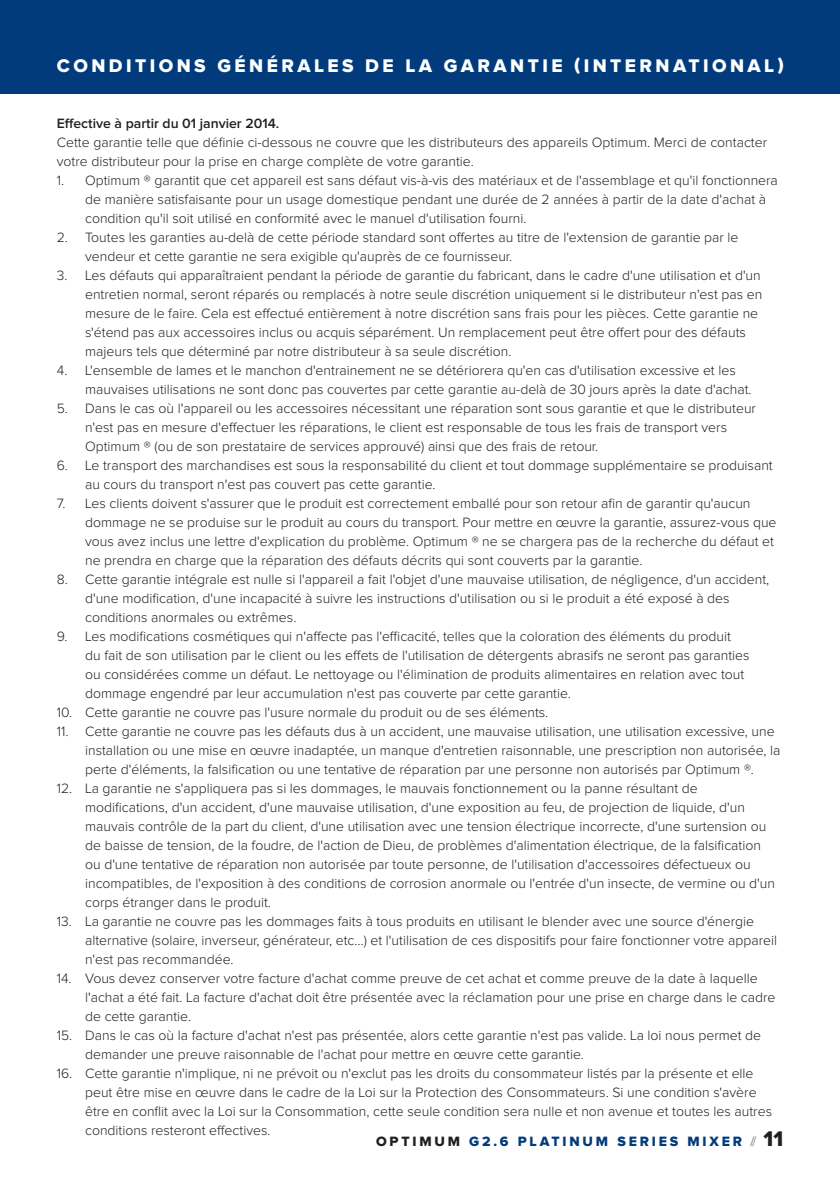
<style>
.page{position:relative;width:840px;height:1191px;background:#fff}
.page>*{position:absolute;margin:0;border:0;box-sizing:border-box;transform-origin:0 0}
.Page_Header_Right_Pa{font:19px "Proxima Nova Extrabld";letter-spacing:.18em;color:#fff}
.Body_bulleted_sublis{font:300 14px/19px "Proxima Nova";color:#231f20}
.t1{font:14px "Proxima Nova Extrabld";letter-spacing:.2em;color:#013b7c}
.Body_bulleted_sublis-2{font:600 14px "Proxima Nova";color:#231f20}
.s1{color:#231f20}
.s2{font-family:"Proxima Nova";font-weight:100;color:#231f20}
.s3{font-size:22px;color:#231f20}
</style>
<div class="page">
<div style="left:0;top:0;width:839px;height:94px;background:#013b7c"></div>
<p class="Page_Header_Right_Pa" style="left:57px;top:57px;width:728px">CONDITIONS GÉNÉRALES DE LA GARANTIE (INTERNATIONAL)</p>
<p class="Body_bulleted_sublis-2" style="left:57px;top:117px;width:224px">Effective à partir du 01 janvier 2014.</p>
<p class="Body_bulleted_sublis" style="left:57px;top:133px;width:711px">Cette garantie telle que définie ci-dessous ne couvre que les distributeurs des appareils Optimum. Merci de contacter votre distributeur pour la prise en charge complète de votre garantie.</p>
<p class="Body_bulleted_sublis" style="left:85px;top:171px;width:694px;text-indent:-28px">1. Optimum ® garantit que cet appareil est sans défaut vis-à-vis des matériaux et de l'assemblage et qu'il fonctionnera de manière satisfaisante pour un usage domestique pendant une durée de 2 années à partir de la date d'achat à condition qu'il soit utilisé en conformité avec le manuel d'utilisation fourni.</p>
<p class="Body_bulleted_sublis" style="left:85px;top:228px;width:654px;text-indent:-28px">2. Toutes les garanties au-delà de cette période standard sont offertes au titre de l'extension de garantie par le vendeur et cette garantie ne sera exigible qu'auprès de ce fournisseur.</p>
<p class="Body_bulleted_sublis" style="left:85px;top:266px;width:678px;text-indent:-28px">3. Les défauts qui apparaîtraient pendant la période de garantie du fabricant, dans le cadre d'une utilisation et d'un entretien normal, seront réparés ou remplacés à notre seule discrétion uniquement si le distributeur n'est pas en mesure de le faire. Cela est effectué entièrement à notre discrétion sans frais pour les pièces. Cette garantie ne s'étend pas aux accessoires inclus ou acquis séparément. Un remplacement peut être offert pour des défauts majeurs tels que déterminé par notre distributeur à sa seule discrétion.</p>
<p class="Body_bulleted_sublis" style="left:85px;top:361px;width:667px;text-indent:-28px">4. L'ensemble de lames et le manchon d'entrainement ne se détériorera qu'en cas d'utilisation excessive et les mauvaises utilisations ne sont donc pas couvertes par cette garantie au-delà de 30 jours après la date d'achat.</p>
<p class="Body_bulleted_sublis" style="left:85px;top:399px;width:672px;text-indent:-28px">5. Dans le cas où l'appareil ou les accessoires nécessitant une réparation sont sous garantie et que le distributeur n'est pas en mesure d'effectuer les réparations, le client est responsable de tous les frais de transport vers<br>Optimum ® (ou de son prestataire de services approuvé) ainsi que des frais de retour.</p>
<p class="Body_bulleted_sublis" style="left:85px;top:456px;width:688px;text-indent:-28px">6. Le transport des marchandises est sous la responsabilité du client et tout dommage supplémentaire se produisant au cours du transport n'est pas couvert pas cette garantie.</p>
<p class="Body_bulleted_sublis" style="left:85px;top:494px;width:692px;text-indent:-28px">7. Les clients doivent s'assurer que le produit est correctement emballé pour son retour afin de garantir qu'aucun dommage ne se produise sur le produit au cours du transport. Pour mettre en œuvre la garantie, assurez-vous que vous avez inclus une lettre d'explication du problème. Optimum ® ne se chargera pas de la recherche du défaut et ne prendra en charge que la réparation des défauts décrits qui sont couverts par la garantie.</p>
<p class="Body_bulleted_sublis" style="left:85px;top:570px;width:685px;text-indent:-28px">8. Cette garantie intégrale est nulle si l'appareil a fait l'objet d'une mauvaise utilisation, de négligence, d'un accident, d'une modification, d'une incapacité à suivre les instructions d'utilisation ou si le produit a été exposé à des conditions anormales ou extrêmes.</p>
<p class="Body_bulleted_sublis" style="left:85px;top:627px;width:665px;text-indent:-28px">9. Les modifications cosmétiques qui n'affecte pas l'efficacité, telles que la coloration des éléments du produit du fait de son utilisation par le client ou les effets de l'utilisation de détergents abrasifs ne seront pas garanties ou considérées comme un défaut. Le nettoyage ou l'élimination de produits alimentaires en relation avec tout dommage engendré par leur accumulation n'est pas couverte par cette garantie.</p>
<p class="Body_bulleted_sublis" style="left:57px;top:703px;width:493px">10. Cette garantie ne couvre pas l'usure normale du produit ou de ses éléments.</p>
<p class="Body_bulleted_sublis" style="left:85px;top:722px;width:696px;text-indent:-28px">11. Cette garantie ne couvre pas les défauts dus à un accident, une mauvaise utilisation, une utilisation excessive, une installation ou une mise en œuvre inadaptée, un manque d'entretien raisonnable, une prescription non autorisée, la perte d'éléments, la falsification ou une tentative de réparation par une personne non autorisés par Optimum ®.</p>
<p class="Body_bulleted_sublis" style="left:85px;top:779px;width:691px;text-indent:-28px">12. La garantie ne s'appliquera pas si les dommages, le mauvais fonctionnement ou la panne résultant de modifications, d'un accident, d'une mauvaise utilisation, d'une exposition au feu, de projection de liquide, d'un mauvais contrôle de la part du client, d'une utilisation avec une tension électrique incorrecte, d'une surtension ou de baisse de tension, de la foudre, de l'action de Dieu, de problèmes d'alimentation électrique, de la falsification ou d'une tentative de réparation non autorisée par toute personne, de l'utilisation d'accessoires défectueux ou incompatibles, de l'exposition à des conditions de corrosion anormale ou l'entrée d'un insecte, de vermine ou d'un corps étranger dans le produit.</p>
<p class="Body_bulleted_sublis" style="left:85px;top:912px;width:693px;text-indent:-28px">13. La garantie ne couvre pas les dommages faits à tous produits en utilisant le blender avec une source d'énergie alternative (solaire, inverseur, générateur, etc…) et l'utilisation de ces dispositifs pour faire fonctionner votre appareil n'est pas recommandée.</p>
<p class="Body_bulleted_sublis" style="left:85px;top:969px;width:691px;text-indent:-28px">14. Vous devez conserver votre facture d'achat comme preuve de cet achat et comme preuve de la date à laquelle l'achat a été fait. La facture d'achat doit être présentée avec la réclamation pour une prise en charge dans le cadre de cette garantie.</p>
<p class="Body_bulleted_sublis" style="left:85px;top:1026px;width:677px;text-indent:-28px">15. Dans le cas où la facture d'achat n'est pas présentée, alors cette garantie n'est pas valide. La loi nous permet de demander une preuve raisonnable de l'achat pour mettre en œuvre cette garantie.</p>
<p class="Body_bulleted_sublis" style="left:85px;top:1064px;width:688px;text-indent:-28px">16. Cette garantie n'implique, ni ne prévoit ou n'exclut pas les droits du consommateur listés par la présente et elle peut être mise en œuvre dans le cadre de la Loi sur la Protection des Consommateurs. Si une condition s'avère être en conflit avec la Loi sur la Consommation, cette seule condition sera nulle et non avenue et toutes les autres conditions resteront effectives.</p>
<p class="t1" style="left:376px;top:1135px;width:408px"><span class="s1">OPTIMUM</span> G2.6 PLATINUM SERIES MIXER <span class="s2">//</span> <span class="s3">11</span></p>
</div>
